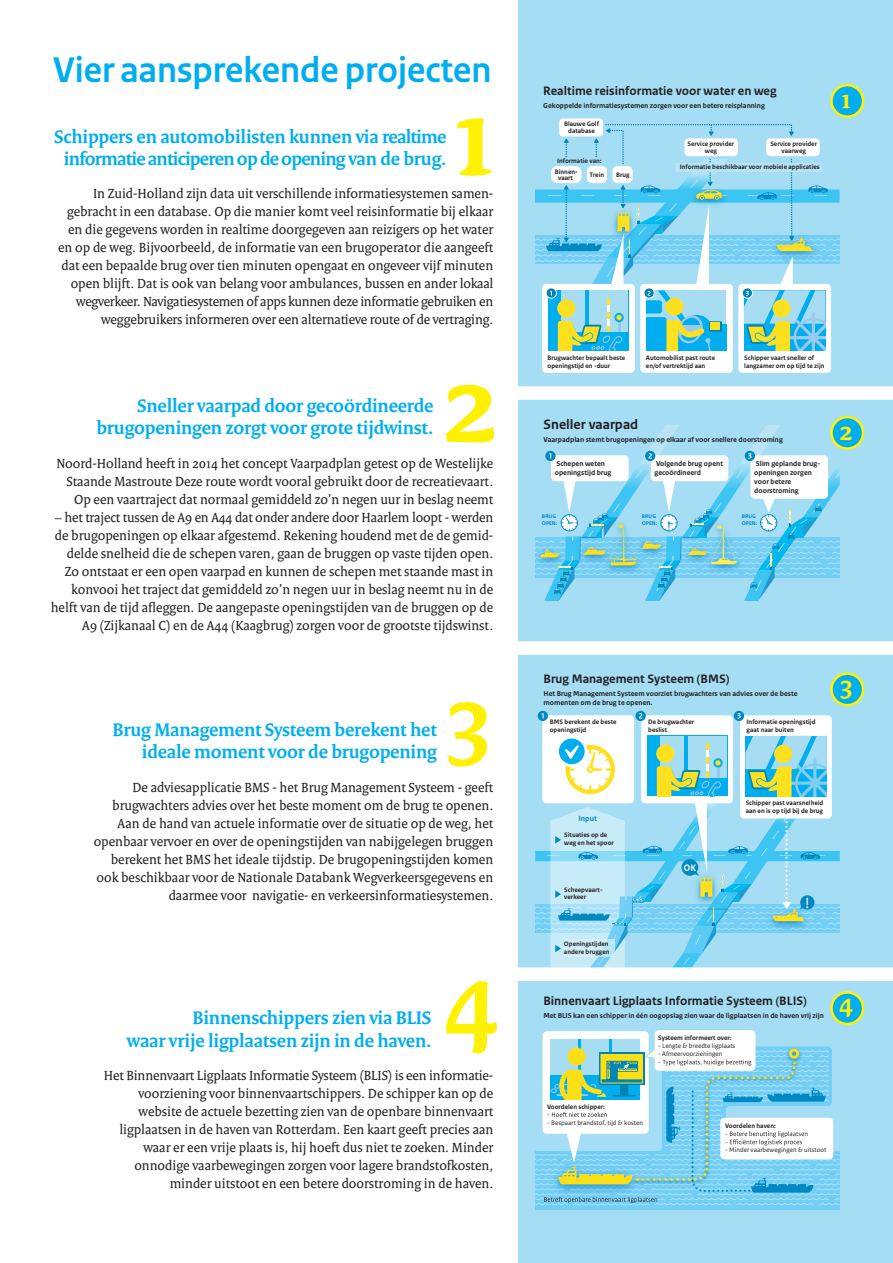
<style>
.page{position:relative;width:893px;height:1263px;background:#fff}
.page>*{position:absolute;margin:0;border:0;box-sizing:border-box;transform-origin:0 0}
.t1{font:700 117.6px "Rijksoverheid Serif";color:#fff101}
.t2{font:700 109.5px "Rijksoverheid Serif";color:#fff101}
.t3{font:700 97.5px "Rijksoverheid Serif";color:#fff101}
.t4{font:700 37.5px "Rijksoverheid Sans Heading";color:#00aeef}
.t5{font:700 27.6px "Rijksoverheid Serif";color:#fff101}
.t6{font:700 19.5px/22.5px "Rijksoverheid Serif";letter-spacing:-.01em;color:#00aeef;text-align:right}
.t7{font:15.6px "Rijksoverheid Sans Text";color:#fff}
.t8{font:14.25px/18px "Rijksoverheid Serif";color:#231f20;text-align:right}
.t9{font:700 14.25px "Rijksoverheid Sans Text";color:#231f20}
.t10{font:700 12.9px "Rijksoverheid Sans Text";color:#231f20}
.t11{font:700 9.9px "Rijksoverheid Sans Text";color:#fff;scale:.91 1}
.t12{font:700 7.95px "Rijksoverheid Sans Text";color:#0088c2}
.t13{font:700 7.5px/9px "Rijksoverheid Sans Text";color:#231f20}
.t14{font:700 6.75px/7.9px "Rijksoverheid Sans Text";color:#231f20}
.t15{font:6.75px "Rijksoverheid Sans Text";color:#231f20}
.t16{font:700 5.7px/6.9px "Rijksoverheid Sans Text";color:#0088c2}
</style>
<div class="page">
<div style="left:519px;top:0;width:374px;height:1263px;background:#a5def4"></div>
<div style="left:535px;top:1205px;width:305px;height:5px;background:#72cef5"></div>
<svg style="left:535px;top:1030px;width:305px;height:175px"></svg>
<div style="left:635px;top:711px;width:11px;height:10px;background:#0088c2;border-radius:50%"></div>
<svg style="left:538px;top:711px;width:10px;height:10px"></svg>
<svg style="left:734px;top:711px;width:10px;height:10px"></svg>
<svg style="left:535px;top:713px;width:305px;height:254px"></svg>
<svg style="left:535px;top:425px;width:305px;height:176px"></svg>
<div style="left:559px;top:118px;width:44px;height:18px;background:#fff;border-radius:4px"></div>
<svg style="left:535px;top:123px;width:305px;height:250px"></svg>
<div style="left:831px;top:85px;width:32px;height:32px;background:#00aeef;border-radius:50%"></div>
<div style="left:830px;top:84px;width:34px;height:34px;border:3px solid #fff101;border-radius:50%"></div>
<div style="left:831px;top:417px;width:32px;height:31px;background:#00aeef;border-radius:50%"></div>
<div style="left:830px;top:416px;width:34px;height:34px;border:3px solid #fff101;border-radius:50%"></div>
<div style="left:831px;top:674px;width:32px;height:31px;background:#00aeef;border-radius:50%"></div>
<div style="left:830px;top:672px;width:34px;height:34px;border:3px solid #fff101;border-radius:50%"></div>
<div style="left:831px;top:992px;width:32px;height:32px;background:#00aeef;border-radius:50%"></div>
<div style="left:830px;top:991px;width:34px;height:34px;border:3px solid #fff101;border-radius:50%"></div>
<div style="left:510px;top:386px;width:383px;height:14px;background:#fff"></div>
<div style="left:510px;top:641px;width:383px;height:14px;background:#fff"></div>
<div style="left:510px;top:967px;width:383px;height:14px;background:#fff"></div>
<p class="t4" style="left:53px;top:49px;width:440px">Vier aansprekende projecten</p>
<p class="t6" style="left:54px;top:125px;width:394px;text-align:center">Schippers en automobilisten kunnen via realtime informatie anticiperen op de opening van de brug.</p>
<p class="t1" style="left:453px;top:66px;width:45px">1</p>
<p class="t8" style="left:93px;top:184px;width:402px">In Zuid-Holland zijn data uit verschillende informatiesystemen samen-</p>
<p class="t8" style="left:58px;top:202px;width:437px">gebracht in een database. Op die manier komt veel reisinformatie bij elkaar en die gegevens worden in realtime doorgegeven aan reizigers op het water en op de weg. Bijvoorbeeld, de informatie van een brugoperator die aangeeft dat een bepaalde brug over tien minuten opengaat en ongeveer vijf minuten open blijft. Dat is ook van belang voor ambulances, bussen en ander lokaal wegverkeer. Navigatiesystemen of apps kunnen deze informatie gebruiken en weggebruikers informeren over een alternatieve route of de vertraging.</p>
<p class="t6" style="left:137px;top:394px;width:298px">Sneller vaarpad door gecoördineerde</p>
<p class="t6" style="left:96px;top:416px;width:339px">brugopeningen zorgt voor grote tijdwinst.</p>
<p class="t1" style="left:443px;top:333px;width:56px">2</p>
<p class="t8" style="left:56px;top:454px;width:438px">Noord-Holland heeft in 2014 het concept Vaarpadplan getest op de Westelijke<br>Staande Mastroute Deze route wordt vooral gebruikt door de recreatievaart.<br>Op een vaartraject dat normaal gemiddeld zo’n negen uur in beslag neemt</p>
<p class="t8" style="left:51px;top:508px;width:444px">– het traject tussen de A9 en A44 dat onder andere door Haarlem loopt - werden de brugopeningen op elkaar afgestemd. Rekening houdend met de de gemid&shy;delde snelheid die de schepen varen, gaan de bruggen op vaste tijden open.<br>Zo ontstaat er een open vaarpad en kunnen de schepen met staande mast in konvooi het traject dat gemiddeld zo’n negen uur in beslag neemt nu in de helft van de tijd afleggen. De aangepaste openingstijden van de bruggen op de A9 (Zijkanaal C) en de A44 (Kaagbrug) zorgen voor de grootste tijdswinst.</p>
<p class="t6" style="left:113px;top:718px;width:326px">Brug Management Systeem berekent het ideale moment voor de brugopening</p>
<p class="t3" style="left:447px;top:659px;width:46px">3</p>
<p class="t8" style="left:132px;top:778px;width:362px">De adviesapplicatie BMS - het Brug Management Systeem - geeft</p>
<p class="t8" style="left:94px;top:796px;width:401px">brugwachters advies over het beste moment om de brug te openen.<br>Aan de hand van actuele informatie over de situatie op de weg, het openbaar vervoer en over de openingstijden van nabijgelegen bruggen berekent het BMS het ideale tijdstip. De brugopeningstijden komen ook beschikbaar voor de Nationale Databank Wegverkeersgegevens en daarmee voor navigatie- en verkeersinformatiesystemen.</p>
<p class="t6" style="left:127px;top:1007px;width:306px">Binnenschippers zien via BLIS<br>waar vrije ligplaatsen zijn in de haven.</p>
<p class="t2" style="left:443px;top:932px;width:57px">4</p>
<p class="t8" style="left:104px;top:1066px;width:391px">Het Binnenvaart Ligplaats Informatie Systeem (BLIS) is een informatie&shy;voorziening voor binnenvaartschippers. De schipper kan op de website de actuele bezetting zien van de openbare binnenvaart ligplaatsen in de haven van Rotterdam. Een kaart geeft precies aan waar er een vrije plaats is, hij hoeft dus niet te zoeken. Minder onnodige vaarbewegingen zorgen voor lagere brandstofkosten, minder uitstoot en een betere doorstroming in de haven.</p>
<p class="t10" style="left:543px;top:84px;width:235px">Realtime reisinformatie voor water en weg</p>
<p class="t14" style="left:564px;top:120px;width:36px;line-height:7.2px;text-align:center">Blauwe Golf database</p>
<p class="t13" style="left:543px;top:102px;width:223px">Gekoppelde informatiesystemen zorgen voor een betere reisplanning</p>
<p class="t14" style="left:555px;top:156px;width:48px;line-height:10.4px;text-indent:2px">Informatie van:<br>Binnen-</p>
<p class="t14" style="left:558px;top:174px;width:16px">vaart</p>
<p class="t14" style="left:590px;top:171px;width:16px">Trein</p>
<p class="t14" style="left:616px;top:171px;width:15px">Brug</p>
<p class="t14" style="left:688px;top:140px;width:48px;line-height:7.2px;text-align:center">Service provider weg</p>
<p class="t14" style="left:770px;top:140px;width:48px;line-height:7.2px;text-align:center">Service provider vaarweg</p>
<p class="t14" style="left:680px;top:163px;width:141px">Informatie beschikbaar voor mobiele applicaties</p>
<p class="t5" style="left:841px;top:82px;width:12px">1</p>
<p class="t14" style="left:548px;top:354px;width:79px">Brugwachter bepaalt beste openingstijd en -duur</p>
<p class="t14" style="left:646px;top:354px;width:71px">Automobilist past route en/of vertrektijd aan</p>
<p class="t14" style="left:744px;top:354px;width:82px">Schipper vaart sneller of langzamer om op tijd te zijn</p>
<p class="t9" style="left:543px;top:417px;width:96px">Sneller vaarpad</p>
<p class="t13" style="left:543px;top:435px;width:241px">Vaarpadplan stemt brugopeningen op elkaar af voor snellere doorstroming</p>
<p class="t13" style="left:555px;top:459px;width:58px">Schepen weten openingstijd brug</p>
<p class="t13" style="left:655px;top:459px;width:70px">Volgende brug opent gecoördineerd</p>
<p class="t13" style="left:754px;top:459px;width:68px">Slim geplande brug&shy;openingen zorgen voor betere doorstroming</p>
<p class="t16" style="left:542px;top:513px;width:17px">BRUG<br>OPEN:</p>
<p class="t16" style="left:742px;top:513px;width:17px">BRUG<br>OPEN:</p>
<p class="t16" style="left:642px;top:513px;width:17px">BRUG<br>OPEN:</p>
<p class="t5" style="left:840px;top:414px;width:14px">2</p>
<p class="t10" style="left:543px;top:671px;width:187px">Brug Management Systeem (BMS)</p>
<p class="t13" style="left:543px;top:689px;width:255px">Het Brug Management Systeem voorziet brugwachters van advies over de beste momenten om de brug te openen.</p>
<p class="t14" style="left:648px;top:718px;width:47px">De brugwachter beslist</p>
<p class="t14" style="left:550px;top:718px;width:68px">BMS berekent de beste openingstijd</p>
<p class="t14" style="left:747px;top:718px;width:70px">Informatie openingstijd gaat naar buiten</p>
<p class="t5" style="left:840px;top:668px;width:14px">3</p>
<p class="t12" style="left:578px;top:814px;width:20px">Input</p>
<p class="t14" style="left:564px;top:831px;width:51px">Situaties op de weg en het spoor</p>
<p class="t14" style="left:564px;top:885px;width:40px">Scheepvaart&shy;verkeer</p>
<p class="t14" style="left:564px;top:940px;width:47px">Openingstijden andere bruggen</p>
<p class="t11" style="left:684px;top:862px;width:15px">OK</p>
<p class="t14" style="left:746px;top:799px;width:79px">Schipper past vaarsnelheid aan en is op tijd bij de brug</p>
<p class="t7" style="left:805px;top:893px;width:6px">!</p>
<p class="t10" style="left:543px;top:993px;width:265px">Binnenvaart Ligplaats Informatie Systeem (BLIS)</p>
<p class="t13" style="left:543px;top:1011px;width:282px">Met BLIS kan een schipper in één oogopslag zien waar de ligplaatsen in de haven vrij zijn</p>
<p class="t14" style="left:658px;top:1034px;width:75px">Systeem informeert over:</p>
<p class="t15" style="left:658px;top:1042px;width:79px">- Lengte &amp; breedte ligplaats</p>
<p class="t15" style="left:658px;top:1050px;width:66px">- Afmeervoorzieningen</p>
<p class="t5" style="left:839px;top:987px;width:15px">4</p>
<p class="t14" style="left:547px;top:1103px;width:59px">Voordelen schipper:</p>
<p class="t15" style="left:547px;top:1119px;width:97px">- Bespaart brandstof, tijd &amp; kosten</p>
<p class="t14" style="left:725px;top:1122px;width:52px">Voordelen haven:</p>
<p class="t15" style="left:725px;top:1146px;width:103px">- Minder vaarbewegingen &amp; uitstoot</p>
</div>
